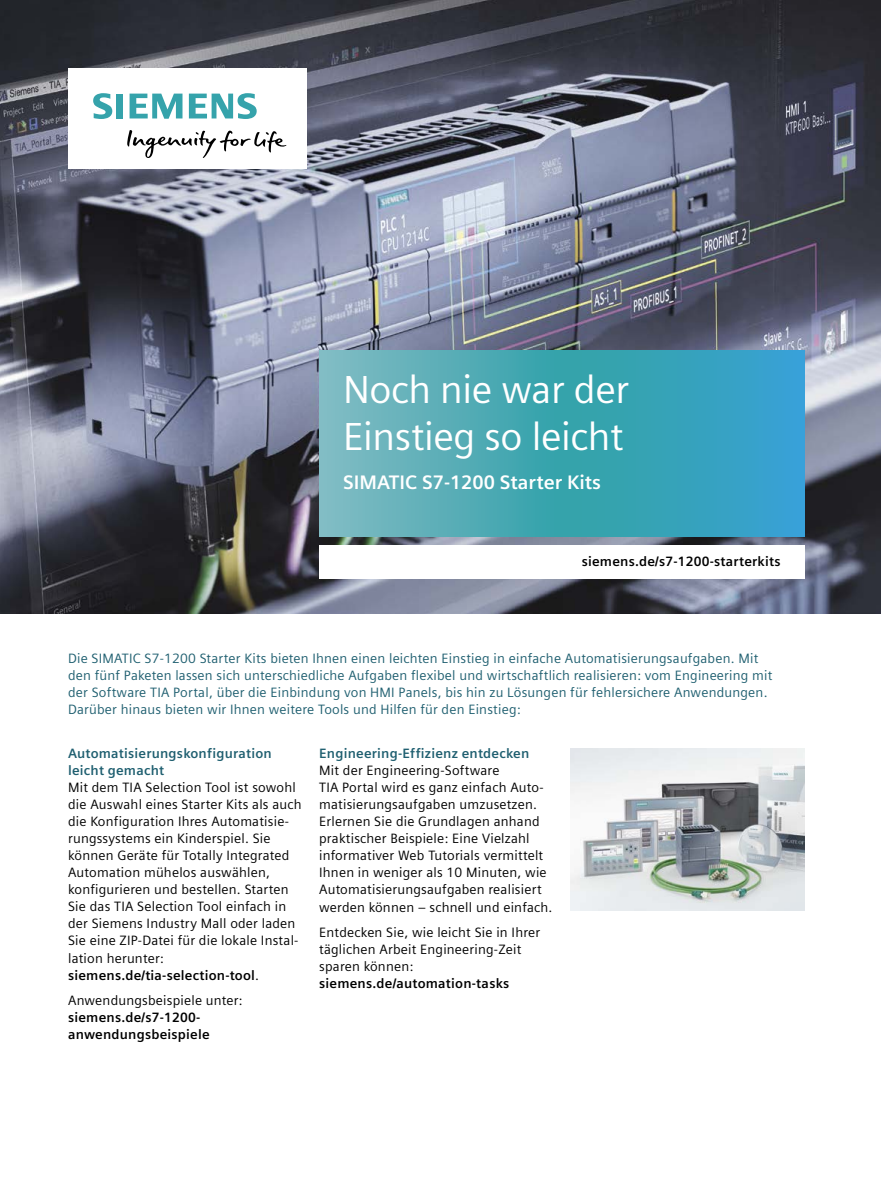
<style>
.page{position:relative;width:881px;height:1178px;background:#fff}
.page>*{position:absolute;margin:0;border:0;box-sizing:border-box;transform-origin:0 0}
.t1{font:39px/46.8px "Siemens Sans Global";letter-spacing:-.01em;color:#fff}
.t2{font:700 19.5px "Siemens Sans Global";color:#fff}
.t3{font:13.5px/17px "Siemens Sans Global";letter-spacing:.015em;color:#000}
.t4{font:13.5px/17px "Siemens Sans Global";letter-spacing:.015em;color:#1f5f70}
.t5{font:700 13.5px/17px "Siemens Sans Global";letter-spacing:.015em;color:#000}
.t6{font:700 13.5px/17px "Siemens Sans Global";letter-spacing:.015em;color:#1f5f70}
.s1{font-weight:700}
</style>
<div class="page">
<img style="left:0;top:0;width:880px;height:613px">
<svg style="left:319px;top:351px;width:485px;height:186px;background:#48a8ba"></svg>
<div style="left:319px;top:545px;width:485px;height:33px;background:#fff"></div>
<img style="left:570px;top:748px;width:234px;height:162px">
<div style="left:68px;top:68px;width:238px;height:101px;background:#fff"></div>
<svg style="left:127px;top:130px;width:159px;height:28px"></svg>
<svg style="left:93px;top:93px;width:30px;height:26px"></svg>
<svg style="left:129px;top:94px;width:53px;height:25px"></svg>
<svg style="left:189px;top:93px;width:67px;height:26px"></svg>
<h1 class="t1" style="left:343px;top:368px;width:287px">Noch nie war der<br>Einstieg so leicht</h1>
<h2 class="t2" style="left:343px;top:471px;width:259px">SIMATIC S7-1200 Starter Kits</h2>
<p class="t5" style="left:581px;top:553px;width:200px">siemens.de/s7-1200-starterkits</p>
<p class="t4" style="left:68px;top:651px;width:705px">Die SIMATIC S7-1200 Starter Kits bieten Ihnen einen leichten Einstieg in einfache Automatisierungsaufgaben. Mit den fünf Paketen lassen sich unterschiedliche Aufgaben flexibel und wirtschaftlich realisieren: vom Engineering mit der Software TIA Portal, über die Einbindung von HMI Panels, bis hin zu Lösungen für fehlersichere Anwendungen.<br>Darüber hinaus bieten wir Ihnen weitere Tools und Hilfen für den Einstieg:</p>
<p class="t6" style="left:68px;top:745px;width:205px">Automatisierungskonfiguration leicht gemacht</p>
<p class="t3" style="left:68px;top:780px;width:235px">Mit dem TIA Selection Tool ist sowohl die Auswahl eines Starter Kits als auch die Konfiguration Ihres Automatisie&shy;rungssystems ein Kinderspiel. Sie können Geräte für Totally Integrated Automation mühelos auswählen, konfigurieren und bestellen. Starten Sie das TIA Selection Tool einfach in der Siemens Industry Mall oder laden Sie eine ZIP-Datei für die lokale Instal&shy;lation herunter: <span class="s1">siemens.de/tia-selection-tool</span>.</p>
<p class="t3" style="left:68px;top:992px;width:176px">Anwendungsbeispiele unter:</p>
<p class="t5" style="left:68px;top:1009px;width:143px">siemens.de/s7-1200- anwendungsbeispiele</p>
<p class="t6" style="left:319px;top:745px;width:211px">Engineering-Effizienz entdecken</p>
<p class="t3" style="left:319px;top:763px;width:235px">Mit der Engineering-Software<br>TIA -Portal wird es ganz einfach Auto&shy;matisierungsaufgaben umzusetzen.<br>Erlernen Sie die Grundlagen anhand praktischer Beispiele: Eine Vielzahl informativer Web Tutorials vermittelt Ihnen in weniger als 10 Minuten, wie Automatisierungsaufgaben realisiert werden können – schnell und einfach.</p>
<p class="t3" style="left:319px;top:924px;width:222px">Entdecken Sie, wie leicht Sie in Ihrer täglichen Arbeit Engineering-Zeit sparen können:</p>
<p class="t5" style="left:319px;top:975px;width:192px">siemens.de/automation-tasks</p>
</div>
